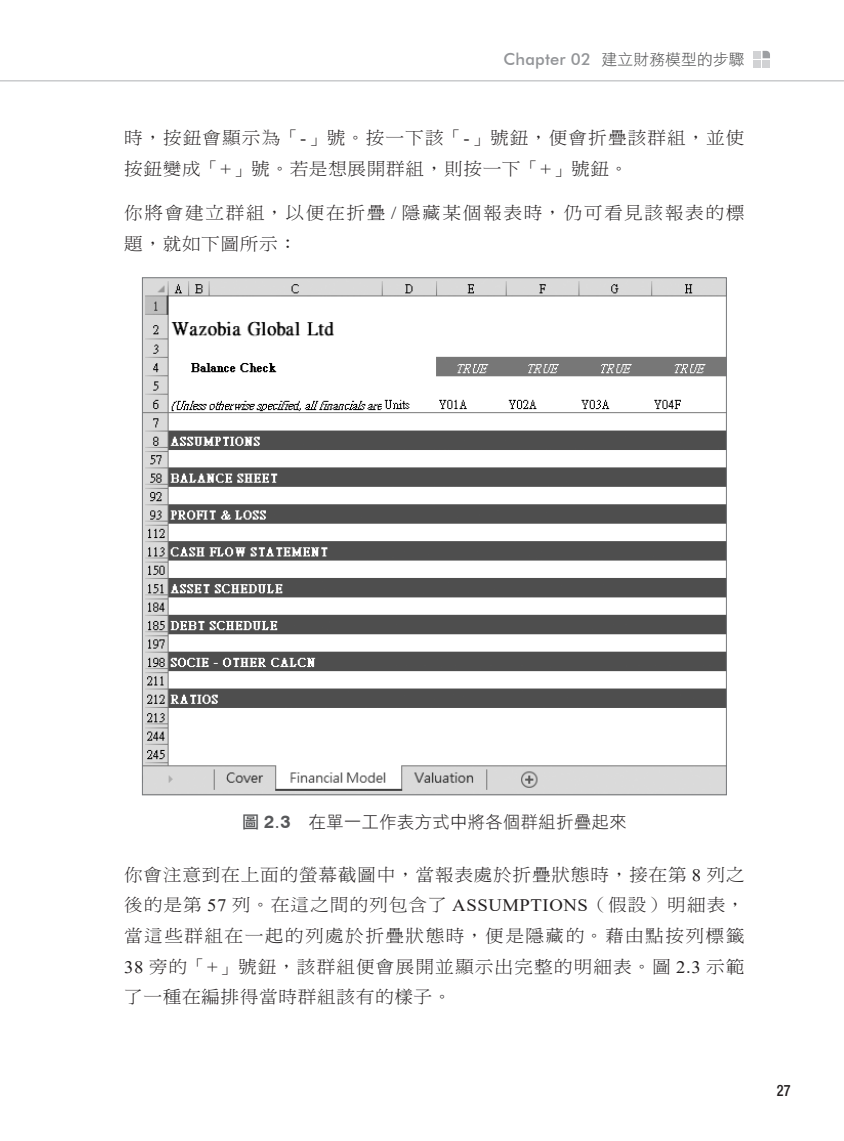
<style>
.page{position:relative;width:844px;height:1141px;background:#fff}
.page>*{position:absolute;margin:0;border:0;box-sizing:border-box;transform-origin:0 0}
.內文{font:17.5px/30.6px "DF Ming Std W3";letter-spacing:.055em;color:#231f20;scale:1.07 1}
.內文-2{font:17.5px/30.6px "DF Ming Std W3";letter-spacing:.085em;color:#231f20;scale:1.07 1}
.圖說{font:17.15px "DF Hei Std W3";letter-spacing:.03em;color:#231f20}
.t1{font:500 16.45px "Futura BT";letter-spacing:.01em;color:#939598}
.t2{font:500 condensed 15.75px "Helvetica Neue LT Std";color:#231f20;scale:.9 1}
.s1{font-family:"DF Hei Std W3";font-weight:400;font-size:15.75px;color:#4b4c4d}
.s2{font-family:"Times New Roman"}
.s3{font-family:"DF Hei Std W7";color:#57585a}
.s4{font-family:"Swiss 721 BT";font-weight:700;font-size:18.03px;color:#57585a}
.s5{font-family:"Swiss 721 BT";font-size:18.03px;color:#57585a}
</style>
<div class="page">
<svg style="left:0;top:50px;width:843px;height:32px"></svg>
<div style="left:753px;top:51px;width:7px;height:7px;background:#d1d2d4"></div>
<div style="left:753px;top:60px;width:7px;height:7px;background:#d1d2d4"></div>
<svg style="left:762px;top:51px;width:7px;height:7px"></svg>
<div style="left:762px;top:60px;width:7px;height:7px;background:#d1d2d4"></div>
<img style="left:144px;top:280px;width:580px;height:513px">
<p class="t1" style="left:503px;top:49px;width:242px">Chapter 02 <span class="s1">建立財務模型的步驟</span></p>
<p class="內文" style="left:124px;top:122px;width:581px">時，按鈕會顯示為「<span class="s2">-</span>」號。按一下該「<span class="s2">-</span>」號鈕，便會折疊該群組，並使按鈕變成「<span class="s2">+</span>」號。若是想展開群組，則按一下「<span class="s2">+</span>」號鈕。</p>
<p class="內文-2" style="left:124px;top:197px;width:581px">你將會建立群組，以便在折疊 <span class="s2">/</span> 隱藏某個報表時，仍可看見該報表的標題，就如下圖所示：</p>
<p class="圖說" style="left:242px;top:813px;width:385px"><span class="s3">圖</span> <span class="s4">2</span><span class="s5">.</span><span class="s4">3</span> 在單一工作表方式中將各個群組折疊起來</p>
<p class="內文" style="left:124px;top:859px;width:581px;text-align:justify">你會注意到在上面的螢幕截圖中，當報表處於折疊狀態時，接在第 <span class="s2">8</span> 列之後的是第 <span class="s2">57</span> 列。在這之間的列包含了 <span class="s2">ASSUMPTIONS</span>（假設）明細表，當這些群組在一起的列處於折疊狀態時，便是隱藏的。藉由點按列標籤<span class="s2">38</span> 旁的「<span class="s2">+</span>」號鈕，該群組便會展開並顯示出完整的明細表。圖 <span class="s2">2.3</span> 示範了一種在編排得當時群組該有的樣子。</p>
<p class="t2" style="left:776px;top:1081px;width:17px">27</p>
</div>
